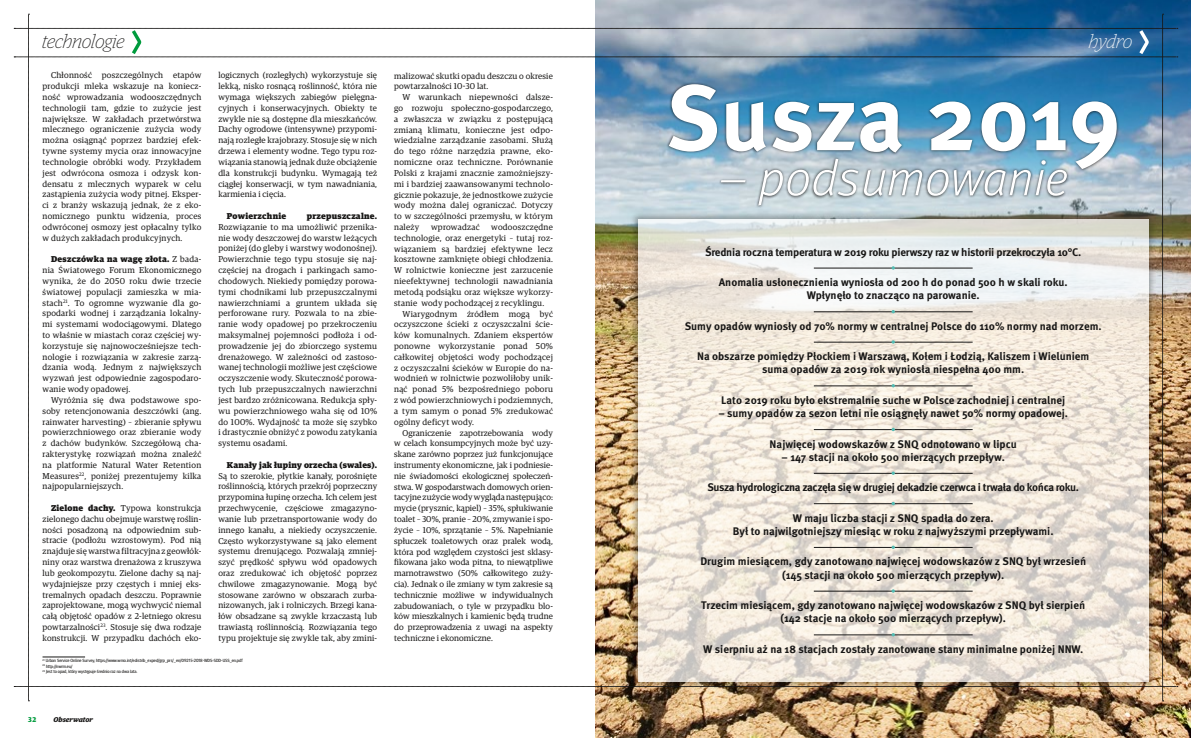
<style>
.page{position:relative;width:1191px;height:738px;background:#fff}
.page>*{position:absolute;margin:0;border:0;box-sizing:border-box;transform-origin:0 0}
.t1{font:700 92px "Meta Pro";letter-spacing:-.005em;color:#fff}
.t2{font:italic 300 50px "Meta Pro";color:#fff}
.t3{font:italic 100 19px "Guardian Egyp";color:#181716}
.t4{font:italic 100 19px "Guardian Egyp";color:#fff}
.t5{font:700 11px/13.4px "Meta Pro";color:#181716;text-align:center}
.t6{font:700 11px "Meta Pro";letter-spacing:-.02em;color:#181716}
.t7{font:700 11px "Meta Pro";letter-spacing:-.03em;color:#181716}
.t8{font:8.5px/10.8px "Guardian Egyp";letter-spacing:.025em;color:#181716;text-align:justify}
.t9{font:900 8.5px "Guardian Egyp";letter-spacing:.02em;color:#181716}
.t10{font:italic 700 7px "Guardian Egyp";color:#181716}
.t11{font:700 7px "Guardian Egyp";color:#009b3d}
.t12{font:4.5px/5.4px "Meta Headline Pro";color:#181716}
.s1{font-weight:900}
</style>
<div class="page">
<img style="left:595px;top:0;width:596px;height:737px">
<img style="left:14px;top:14px;width:1163px;height:687px">
<h3 class="t3" style="left:42px;top:30px;width:84px">technologie</h3>
<p class="t8" style="left:43px;top:69px;width:160px;text-indent:8px">Chłonność poszczególnych etapów produkcji mleka wskazuje na koniecz&shy;ność wprowadzania wodooszczędnych technologii tam, gdzie to zużycie jest największe. W zakładach przetwórstwa mlecznego ograniczenie zużycia wody można osiągnąć poprzez bardziej efek&shy;tywne systemy mycia oraz innowacyjne technologie obróbki wody. Przykładem jest odwrócona osmoza i odzysk kon&shy;densatu z mlecznych wyparek w celu zastąpienia zużycia wody pitnej. Eksper&shy;ci z branży wskazują jednak, że z eko&shy;nomicznego punktu widzenia, proces odwróconej osmozy jest opłacalny tylko w dużych zakładach produkcyjnych.</p>
<p class="t8" style="left:43px;top:253px;width:160px;text-indent:9px"><span class="s1">Deszczówka na wagę złota.</span> Z bada&shy;nia Światowego Forum Ekonomicznego wynika, że do 2050 roku dwie trzecie światowej populacji zamieszka w mia&shy;stach<sup>21</sup>. To ogromne wyzwanie dla go&shy;spodarki wodnej i zarządzania lokalny&shy;mi systemami wodociągowymi. Dlatego to właśnie w miastach coraz częściej wy&shy;korzystuje się najnowocześniejsze tech&shy;nologie i rozwiązania w zakresie zarzą&shy;dzania wodą. Jednym z największych wyzwań jest odpowiednie zagospodaro&shy;wanie wody opadowej.</p>
<p class="t8" style="left:43px;top:393px;width:160px;text-indent:8px">Wyróżnia się dwa podstawowe spo&shy;soby retencjonowania deszczówki (ang. rainwater harvesting) – zbieranie spływu powierzchniowego oraz zbieranie wody z dachów budynków. Szczegółową cha&shy;rakterystykę rozwiązań można znaleźć na platformie Natural Water Retention Measures<sup>22</sup>, poniżej prezentujemy kilka najpopularniejszych.</p>
<p class="t8" style="left:43px;top:501px;width:160px;text-indent:8px"><span class="s1">Zielone dachy.</span> Typowa konstrukcja zielonego dachu obejmuje warstwę roślin&shy;ności posadzoną na odpowiednim sub&shy;stracie (podłożu wzrostowym). Pod nią znajduje się warstwa filtracyjna z geowłók&shy;niny oraz warstwa drenażowa z kruszywa lub geokompozytu. Zielone dachy są naj&shy;wydajniejsze przy częstych i mniej eks&shy;tremalnych opadach deszczu. Poprawnie zaprojektowane, mogą wychwycić niemal całą objętość opadów z 2-letniego okresu powtarzalności<sup>23</sup>. Stosuje się dwa rodzaje konstrukcji. W przypadku dachóch eko-</p>
<p class="t12" style="left:43px;top:657px;width:201px"><sup>21</sup> Urban Service Online Survey, https://www.wmo.int/edistrib_exped/grp_prs/_en/09215-2018-WDS-SDD-USS_en.pdf<br><sup>22</sup> http://nwrm.eu/<br><sup>23</sup> Jest to opad, który występuje średnio raz na dwa lata.</p>
<p class="t8" style="left:218px;top:69px;width:160px">logicznych (rozległych) wykorzystuje się lekką, nisko rosnącą roślinność, która nie wymaga większych zabiegów pielęgna&shy;cyjnych i konserwacyjnych. Obiekty te zwykle nie są dostępne dla mieszkańców.<br>Dachy ogrodowe (intensywne) przypomi&shy;nają rozległe krajobrazy. Stosuje się w nich drzewa i elementy wodne. Tego typu roz&shy;wiązania stanowią jednak duże obciążenie dla konstrukcji budynku. Wymagają też ciągłej konserwacji, w tym nawadniania, karmienia i cięcia.</p>
<p class="t9" style="left:227px;top:209px;width:61px">Powierzchnie</p>
<p class="t9" style="left:307px;top:209px;width:72px">przepuszczalne.</p>
<p class="t8" style="left:218px;top:221px;width:160px">Rozwiązanie to ma umożliwić przenika&shy;nie wody deszczowej do warstw leżących poniżej (do gleby i warstwy wodonośnej).<br>Powierzchnie tego typu stosuje się naj&shy;częściej na drogach i parkingach samo&shy;chodowych. Niekiedy pomiędzy porowa&shy;tymi chodnikami lub przepuszczalnymi nawierzchniami a gruntem układa się perforowane rury. Pozwala to na zbie&shy;ranie wody opadowej po przekroczeniu maksymalnej pojemności podłoża i od&shy;prowadzenie jej do zbiorczego systemu drenażowego. W zależności od zastoso&shy;wanej technologii możliwe jest częściowe oczyszczenie wody. Skuteczność porowa&shy;tych lub przepuszczalnych nawierzchni jest bardzo zróżnicowana. Redukcja spły&shy;wu powierzchniowego waha się od 10% do 100%. Wydajność ta może się szybko i drastycznie obniżyć z powodu zatykania systemu osadami.</p>
<p class="t9" style="left:227px;top:458px;width:152px">Kanały jak łupiny orzecha (swales).</p>
<p class="t8" style="left:218px;top:469px;width:160px">Są to szerokie, płytkie kanały, porośnięte roślinnością, których przekrój poprzeczny przypomina łupinę orzecha. Ich celem jest przechwycenie, częściowe zmagazyno&shy;wanie lub przetransportowanie wody do innego kanału, a niekiedy oczyszczenie.<br>Często wykorzystywane są jako element systemu drenującego. Pozwalają zmniej&shy;szyć prędkość spływu wód opadowych oraz zredukować ich objętość poprzez chwilowe zmagazynowanie. Mogą być stosowane zarówno w obszarach zurba&shy;nizowanych, jak i rolniczych. Brzegi kana&shy;łów obsadzane są zwykle krzaczastą lub trawiastą roślinnością. Rozwiązania tego typu projektuje się zwykle tak, aby zmini-</p>
<p class="t8" style="left:394px;top:70px;width:160px">malizować skutki opadu deszczu o okresie powtarzalności 10-30 lat.</p>
<p class="t8" style="left:394px;top:91px;width:160px;text-indent:8px">W warunkach niepewności dalsze&shy;go rozwoju społeczno-gospodarczego, a zwłaszcza w związku z postępującą zmianą klimatu, konieczne jest odpo&shy;wiedzialne zarządzanie zasobami. Służą do tego różne narzędzia prawne, eko&shy;nomiczne oraz techniczne. Porównanie Polski z krajami znacznie zamożniejszy&shy;mi i bardziej zaawansowanymi technolo&shy;gicznie pokazuje, że jednostkowe zużycie wody można dalej ograniczać. Dotyczy to w szczególności przemysłu, w którym należy</p>
<p class="t8" style="left:394px;top:221px;width:160px;text-indent:97px">wodooszczędne technologie, oraz energetyki – tutaj roz&shy;wiązaniem są bardziej efektywne lecz kosztowne zamknięte obiegi chłodzenia.<br>W rolnictwie konieczne jest zarzucenie nieefektywnej technologii nawadniania metodą podsiąku oraz większe wykorzy&shy;stanie wody pochodzącej z recyklingu.</p>
<p class="t8" style="left:394px;top:307px;width:160px;text-indent:8px">Wiarygodnym źródłem mogą być oczyszczone ścieki z oczyszczalni ście&shy;ków komunalnych. Zdaniem ekspertów ponowne wykorzystanie ponad 50% całkowitej objętości wody pochodzącej z oczyszczalni ścieków w Europie do na&shy;wodnień w rolnictwie pozwoliłoby unik&shy;nąć ponad 5% bezpośredniego poboru z wód powierzchniowych i podziemnych, a tym samym o ponad 5% zredukować ogólny deficyt wody.</p>
<p class="t8" style="left:394px;top:426px;width:160px;text-indent:8px">Ograniczenie zapotrzebowania wody w celach konsumpcyjnych może być uzy&shy;skane zarówno poprzez już funkcjonujące instrumenty ekonomiczne, jak i podniesie&shy;nie świadomości ekologicznej społeczeń&shy;stwa. W gospodarstwach domowych orien&shy;tacyjne zużycie wody wygląda następująco: mycie (prysznic, kąpiel) – 35%, spłukiwanie toalet – 30%, pranie – 20%, zmywanie i spo&shy;życie – 10%, sprzątanie – 5%. Napełnianie spłuczek toaletowych oraz pralek wodą, która pod względem czystości jest sklasy&shy;fikowana jako woda pitna, to niewątpliwe marnotrawstwo (50% całkowitego zuży&shy;cia). Jednak o ile zmiany w tym zakresie są technicznie możliwe w indywidualnych zabudowaniach, o tyle w przypadku blo&shy;ków mieszkalnych i kamienic będą trudne do przeprowadzenia z uwagi na aspekty techniczne i ekonomiczne.</p>
<p class="t8" style="left:431px;top:221px;width:50px">wprowadzać</p>
<p class="t11" style="left:28px;top:713px;width:10px">32</p>
<p class="t10" style="left:54px;top:713px;width:41px">Obserwator</p>
<h3 class="t4" style="left:1088px;top:30px;width:45px">hydro</h3>
<h1 class="t1" style="left:665px;top:60px;width:457px">Susza 2019</h1>
<h2 class="t2" style="left:718px;top:142px;width:351px">– podsumowanie</h2>
<p class="t6" style="left:705px;top:245px;width:378px">Średnia roczna temperatura w 2019 roku pierwszy raz w historii przekroczyła 10°C.</p>
<p class="t5" style="left:718px;top:275px;width:350px">Anomalia usłonecznienia wyniosła od 200 h do ponad 500 h w skali roku.<br>Wpłynęło to znacząco na parowanie.</p>
<p class="t5" style="left:685px;top:319px;width:418px">Sumy opadów wyniosły od 70% normy w centralnej Polsce do 110% normy nad morzem.</p>
<p class="t5" style="left:697px;top:349px;width:394px">Na obszarze pomiędzy Płockiem i Warszawą, Kołem i Łodzią, Kaliszem i Wieluniem suma opadów za 2019 rok wyniosła niespełna 400 mm.</p>
<p class="t5" style="left:721px;top:393px;width:345px">Lato 2019 roku było ekstremalnie suche w Polsce zachodniej i centralnej</p>
<p class="t5" style="left:718px;top:406px;width:351px">– sumy opadów za sezon letni nie osiągnęły nawet 50% normy opadowej.</p>
<p class="t5" style="left:769px;top:437px;width:249px">Najwięcej wodowskazów z SNQ odnotowano w lipcu</p>
<p class="t5" style="left:781px;top:450px;width:225px">– 147 stacji na około 500 mierzących przepływ.</p>
<p class="t7" style="left:707px;top:480px;width:373px">Susza hydrologiczna zaczęła się w drugiej dekadzie czerwca i trwała do końca roku.</p>
<p class="t5" style="left:733px;top:511px;width:322px">W maju liczba stacji z SNQ spadła do zera.<br>Był to najwilgotniejszy miesiąc w roku z najwyższymi przepływami.</p>
<p class="t5" style="left:700px;top:554px;width:387px">Drugim miesiącem, gdy zanotowano najwięcej wodowskazów z SNQ był wrzesień (145 stacji na około 500 mierzących przepływ).</p>
<p class="t5" style="left:701px;top:598px;width:385px">Trzecim miesiącem, gdy zanotowano najwięcej wodowskazów z SNQ był sierpień (142 stacje na około 500 mierzących przepływ).</p>
<p class="t5" style="left:703px;top:642px;width:381px">W sierpniu aż na 18 stacjach zostały zanotowane stany minimalne poniżej NNW.</p>
</div>
